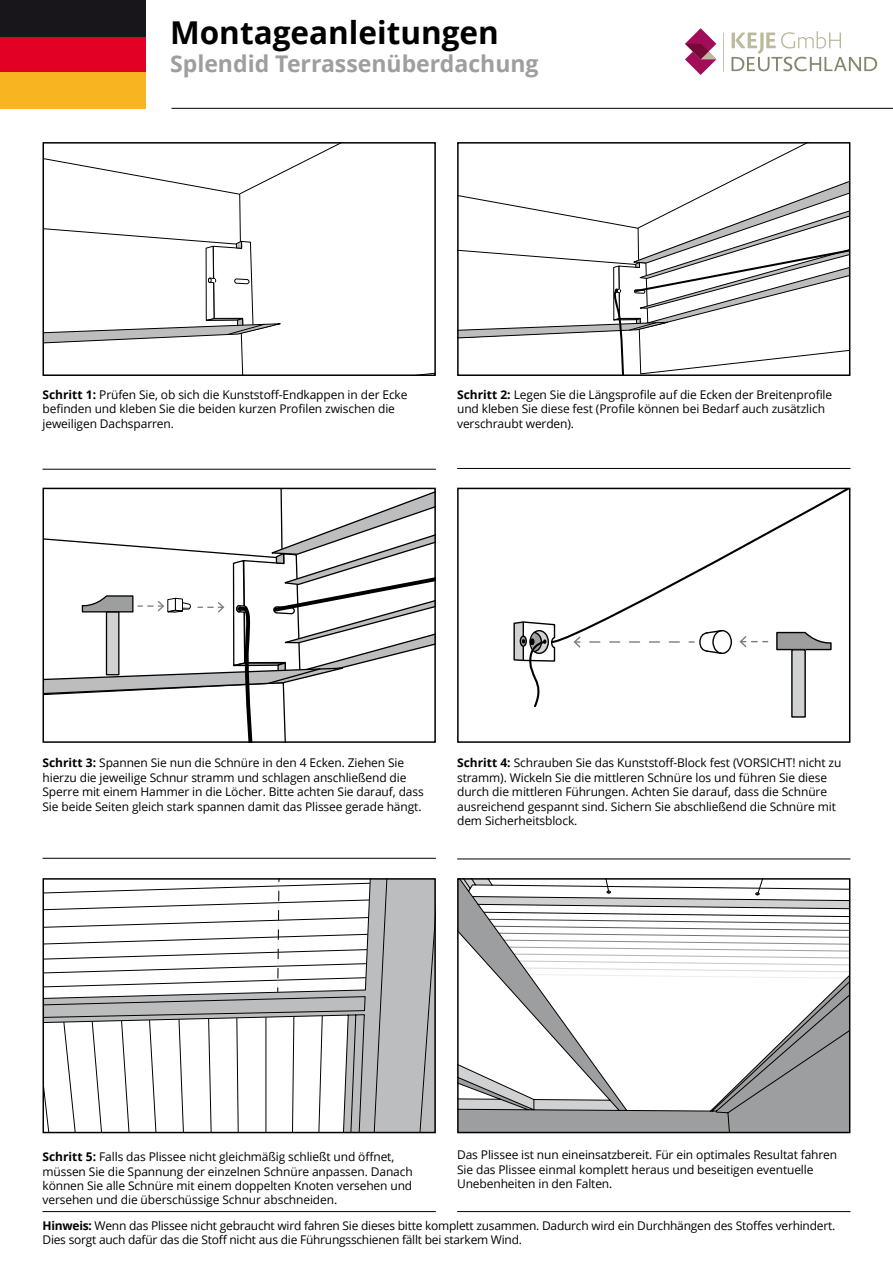
<style>
.page{position:relative;width:893px;height:1263px;background:#fff}
.page>*{position:absolute;margin:0;border:0;box-sizing:border-box;transform-origin:0 0}
.t1{font:700 31.5px "Open Sans";color:#000}
.t2{font:700 23.1px "Open Sans";color:#9c9e9f}
.t3{font:12px/14.4px "Open Sans";letter-spacing:-.01em;color:#000}
.s1{font-weight:700}
</style>
<div class="page">
<div style="left:0;top:0;width:145px;height:109px;background:#e20025"></div>
<div style="left:0;top:0;width:145px;height:36px;background:#18161b"></div>
<div style="left:0;top:72px;width:145px;height:37px;background:#f8b421"></div>
<hr style="left:43px;top:858px;width:393px;height:1px;background:#000">
<hr style="left:43px;top:1211px;width:393px;height:1px;background:#000">
<hr style="left:457px;top:858px;width:393px;height:1px;background:#000">
<hr style="left:457px;top:1211px;width:393px;height:1px;background:#000">
<hr style="left:43px;top:469px;width:393px;height:1px;background:#000">
<hr style="left:457px;top:468px;width:393px;height:1px;background:#000">
<hr style="left:171px;top:108px;width:722px;height:1px;background:#000">
<hr style="left:723px;top:33px;width:1px;height:39px;background:#c6c4b4">
<svg style="left:685px;top:28px;width:31px;height:47px"></svg>
<svg style="left:731px;top:31px;width:146px;height:40px"></svg>
<svg style="left:460px;top:978px;width:387px;height:152px"></svg>
<svg style="left:460px;top:881px;width:387px;height:97px"></svg>
<div style="left:457px;top:878px;width:393px;height:255px;border:2px solid #000"></div>
<svg style="left:513px;top:621px;width:12px;height:41px"></svg>
<div style="left:792px;top:650px;width:13px;height:67px;background:#d0d1d2"></div>
<div style="left:791px;top:649px;width:15px;height:69px;border:1px solid #000"></div>
<svg style="left:525px;top:491px;width:321px;height:218px"></svg>
<div style="left:457px;top:488px;width:393px;height:255px;border:2px solid #000"></div>
<svg style="left:460px;top:180px;width:387px;height:193px"></svg>
<div style="left:457px;top:142px;width:393px;height:234px;border:2px solid #000"></div>
<svg style="left:46px;top:145px;width:292px;height:228px"></svg>
<svg style="left:46px;top:240px;width:235px;height:107px"></svg>
<div style="left:43px;top:142px;width:393px;height:234px;border:2px solid #000"></div>
<svg style="left:46px;top:491px;width:387px;height:249px"></svg>
<div style="left:43px;top:488px;width:393px;height:255px;border:2px solid #000"></div>
<div style="left:388px;top:881px;width:31px;height:249px;background:#bbbdbe"></div>
<svg style="left:419px;top:881px;width:14px;height:249px;background:#b1b3b4"></svg>
<svg style="left:46px;top:881px;width:341px;height:249px"></svg>
<div style="left:43px;top:878px;width:393px;height:255px;border:2px solid #000"></div>
<h1 class="t1" style="left:170px;top:11px;width:330px">Montageanleitungen</h1>
<h2 class="t2" style="left:170px;top:47px;width:370px">Splendid Terrassenüberdachung</h2>
<p class="t3" style="left:43px;top:387px;width:366px"><span class="s1">Schritt 1:</span> Prüfen Sie, ob sich die Kunststoff-Endkappen in der Ecke befinden und kleben Sie die beiden kurzen Profilen zwischen die jeweiligen Dachsparren.</p>
<p class="t3" style="left:457px;top:387px;width:377px"><span class="s1">Schritt 2:</span> Legen Sie die Längsprofile auf die Ecken der Breitenprofile und kleben Sie diese fest (Profile können bei Bedarf auch zusätzlich verschraubt werden).</p>
<p class="t3" style="left:43px;top:755px;width:383px"><span class="s1">Schritt 3:</span> Spannen Sie nun die Schnüre in den 4 Ecken. Ziehen Sie hierzu die jeweilige Schnur stramm und schlagen anschließend die Sperre mit einem Hammer in die Löcher. Bitte achten Sie darauf, dass Sie beide Seiten gleich stark spannen damit das Plissee gerade hängt.</p>
<p class="t3" style="left:457px;top:755px;width:386px"><span class="s1">Schritt 4:</span> Schrauben Sie das Kunststoff-Block fest (VORSICHT! nicht zu stramm). Wickeln Sie die mittleren Schnüre los und führen Sie diese durch die mittleren Führungen. Achten Sie darauf, dass die Schnüre ausreichend gespannt sind. Sichern Sie abschließend die Schnüre mit dem Sicherheitsblock.</p>
<p class="t3" style="left:43px;top:1149px;width:372px"><span class="s1">Schritt 5:</span> Falls das Plissee nicht gleichmäßig schließt und öffnet, müssen Sie die Spannung der einzelnen Schnüre anpassen. Danach können Sie alle Schnüre mit einem doppelten Knoten versehen und versehen und die überschüssige Schnur abschneiden.</p>
<p class="t3" style="left:457px;top:1147px;width:382px">Das Plissee ist nun eineinsatzbereit. Für ein optimales Resultat fahren<br>Sie das Plissee einmal komplett heraus und beseitigen eventuelle<br>Unebenheiten in den Falten.</p>
<p class="t3" style="left:43px;top:1218px;width:794px"><span class="s1">Hinweis:</span> Wenn das Plissee nicht gebraucht wird fahren Sie dieses bitte komplett zusammen. Dadurch wird ein Durchhängen des Stoffes verhindert.<br>Dies sorgt auch dafür das die Stoff nicht aus die Führungsschienen fällt bei starkem Wind.</p>
</div>
